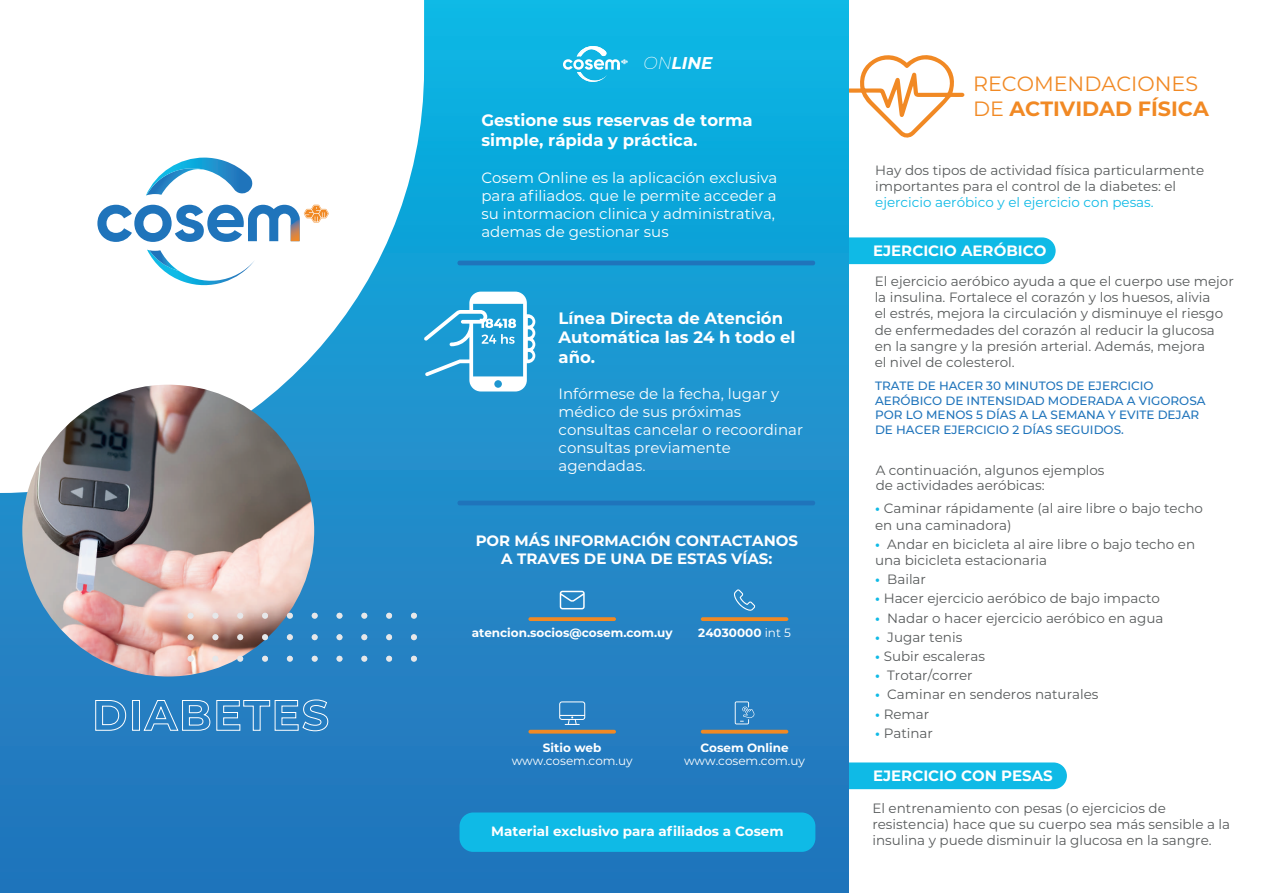
<style>
.page{position:relative;width:1276px;height:893px;background:#fff}
.page>*{position:absolute;margin:0;border:0;box-sizing:border-box;transform-origin:0 0}
.t1{font:20.7px/24.8px "Montserrat";color:#f18924}
.t2{font:italic 700 16.95px "Montserrat";color:#fff}
.t3{font:700 16.5px/19.8px "Montserrat";color:#fff}
.t4{font:15px/18px "Montserrat";color:#fff}
.t5{font:700 15px/18px "Montserrat";color:#fff;text-align:center}
.t6{font:13.5px/16.2px "Montserrat";color:#575a5b}
.t7{font:13.5px "Montserrat";color:#0fbae6}
.t8{font:700 13.5px "Montserrat";color:#fff}
.t9{font:500 12px/14.4px "Montserrat";color:#1f74bb}
.t10{font:700 12px "Montserrat";color:#fff}
.t11{font:12px "Montserrat";color:#fff}
.s1{font-weight:200}
.s2{font-weight:400}
.s3{font-weight:700}
.s4{font-weight:700;color:#0fbae6}
</style>
<div class="page">
<div style="left:827px;top:762px;width:240px;height:27px;background:#0fbae6;border-radius:13px"></div>
<div style="left:827px;top:237px;width:228px;height:27px;background:#0fbae6;border-radius:13px"></div>
<svg style="left:849px;top:55px;width:115px;height:83px"></svg>
<div style="left:0;top:0;width:849px;height:893px;background:linear-gradient(to bottom,#0bb6e4,#2970b8)"></div>
<svg style="left:0;top:0;width:424px;height:493px"></svg>
<svg style="left:147px;top:250px;width:108px;height:41px"></svg>
<svg style="left:146px;top:168px;width:106px;height:28px"></svg>
<svg style="left:97px;top:205px;width:232px;height:37px"></svg>
<svg style="left:95px;top:700px;width:31px;height:31px"></svg>
<div style="left:132px;top:700px;width:8px;height:31px;border:1px solid #fff"></div>
<svg style="left:143px;top:699px;width:185px;height:32px;background:#4791ca"></svg>
<img style="left:22px;top:385px;width:292px;height:291px;border-radius:146px">
<svg style="left:386px;top:656px;width:6px;height:6px"></svg>
<svg style="left:411px;top:656px;width:6px;height:6px"></svg>
<svg style="left:361px;top:656px;width:6px;height:6px"></svg>
<svg style="left:287px;top:656px;width:6px;height:6px"></svg>
<svg style="left:312px;top:656px;width:6px;height:6px"></svg>
<svg style="left:262px;top:656px;width:6px;height:6px"></svg>
<svg style="left:212px;top:656px;width:6px;height:6px"></svg>
<svg style="left:237px;top:656px;width:6px;height:6px"></svg>
<svg style="left:188px;top:656px;width:5px;height:6px"></svg>
<svg style="left:336px;top:656px;width:6px;height:6px"></svg>
<svg style="left:386px;top:634px;width:6px;height:6px"></svg>
<svg style="left:411px;top:634px;width:6px;height:6px"></svg>
<svg style="left:361px;top:634px;width:6px;height:6px"></svg>
<svg style="left:287px;top:634px;width:6px;height:6px"></svg>
<svg style="left:312px;top:634px;width:6px;height:6px"></svg>
<svg style="left:262px;top:634px;width:6px;height:6px"></svg>
<svg style="left:212px;top:634px;width:6px;height:6px"></svg>
<svg style="left:237px;top:634px;width:6px;height:6px"></svg>
<svg style="left:188px;top:634px;width:5px;height:6px"></svg>
<svg style="left:336px;top:634px;width:6px;height:6px"></svg>
<svg style="left:386px;top:613px;width:6px;height:6px"></svg>
<svg style="left:411px;top:613px;width:6px;height:6px"></svg>
<svg style="left:361px;top:613px;width:6px;height:6px"></svg>
<svg style="left:287px;top:613px;width:6px;height:6px"></svg>
<svg style="left:312px;top:613px;width:6px;height:6px"></svg>
<svg style="left:262px;top:613px;width:6px;height:6px"></svg>
<svg style="left:212px;top:613px;width:6px;height:6px"></svg>
<svg style="left:237px;top:613px;width:6px;height:6px"></svg>
<svg style="left:188px;top:613px;width:5px;height:6px"></svg>
<svg style="left:336px;top:613px;width:6px;height:6px"></svg>
<svg style="left:563px;top:46px;width:65px;height:37px;background:#44c3e8"></svg>
<svg style="left:457px;top:261px;width:359px;height:4px"></svg>
<svg style="left:424px;top:292px;width:111px;height:99px"></svg>
<svg style="left:457px;top:501px;width:359px;height:4px"></svg>
<svg style="left:735px;top:701px;width:19px;height:23px"></svg>
<svg style="left:701px;top:730px;width:87px;height:4px"></svg>
<svg style="left:528px;top:730px;width:88px;height:4px"></svg>
<svg style="left:701px;top:617px;width:87px;height:4px"></svg>
<svg style="left:528px;top:617px;width:88px;height:4px"></svg>
<svg style="left:560px;top:591px;width:24px;height:18px"></svg>
<svg style="left:559px;top:701px;width:26px;height:24px"></svg>
<svg style="left:734px;top:589px;width:21px;height:22px"></svg>
<div style="left:459px;top:812px;width:356px;height:40px;background:#0fbae6;border-radius:14px"></div>
<p class="t2" style="left:643px;top:51px;width:71px"><span class="s1">ON</span>LINE</p>
<p class="t3" style="left:481px;top:109px;width:273px">Gestione sus reservas de torma simple, rápida y práctica.</p>
<p class="t4" style="left:481px;top:169px;width:297px">Cosem Online es la aplicación exclusiva para afiliados. que le permite acceder a su intormacion clinica y administrativa, ademas de gestionar sus</p>
<p class="t3" style="left:558px;top:307px;width:238px">Línea Directa de Atención<br>Automática las 24 h todo el año.</p>
<p class="t4" style="left:558px;top:384px;width:246px">Infórmese de la fecha, lugar y médico de sus próximas consultas cancelar o recoordinar consultas previamente agendadas.</p>
<p class="t5" style="left:476px;top:530px;width:324px">POR MÁS INFORMACIÓN CONTACTANOS<br>A TRAVES DE UNA DE ESTAS VÍAS:</p>
<p class="t10" style="left:472px;top:624px;width:202px">atencion.socios@cosem.com.uy</p>
<p class="t10" style="left:698px;top:624px;width:94px">24030000 <span class="s2">int 5</span></p>
<p class="t10" style="left:543px;top:739px;width:60px">Sitio web</p>
<p class="t10" style="left:700px;top:739px;width:90px">Cosem Online</p>
<p class="t11" style="left:512px;top:752px;width:122px">www.cosem.com.uy</p>
<p class="t11" style="left:684px;top:752px;width:122px">www.cosem.com.uy</p>
<p class="t8" style="left:491px;top:822px;width:294px">Material exclusivo para afiliados a Cosem</p>
<h1 class="t1" style="left:973px;top:71px;width:237px">RECOMENDACIONES<br>DE <span class="s3">ACTIVIDAD FÍSICA</span></h1>
<p class="t6" style="left:875px;top:161px;width:330px">Hay dos tipos de actividad física particularmente importantes para el control de la diabetes: el</p>
<p class="t7" style="left:875px;top:193px;width:280px">ejercicio aeróbico y el ejercicio con pesas.</p>
<p class="t5" style="left:873px;top:241px;width:175px">EJERCICIO AERÓBICO</p>
<p class="t6" style="left:874px;top:273px;width:361px">El ejercicio aeróbico ayuda a que el cuerpo use mejor la insulina. Fortalece el corazón y los huesos, alivia<br>el estrés, mejora la circulación y disminuye el riesgo de enfermedades del corazón al reducir la glucosa en la sangre y la presión arterial. Además, mejora<br>el nivel de colesterol.</p>
<p class="t9" style="left:875px;top:378px;width:332px">TRATE DE HACER 30 MINUTOS DE EJERCICIO AERÓBICO DE INTENSIDAD MODERADA A VIGOROSA POR LO MENOS 5 DÍAS A LA SEMANA Y EVITE DEJAR DE HACER EJERCICIO 2 DÍAS SEGUIDOS.</p>
<p class="t6" style="left:875px;top:462px;width:230px;line-height:14.9px">A continuación, algunos ejemplos de actividades aeróbicas:</p>
<p class="t6" style="left:875px;top:500px;width:329px"><span class="s4">•</span> Caminar rápidamente (al aire libre o bajo techo en una caminadora)</p>
<p class="t6" style="left:875px;top:535px;width:322px"><span class="s4">•</span> Andar en bicicleta al aire libre o bajo techo en una bicicleta estacionaria</p>
<p class="t6" style="left:875px;top:571px;width:52px"><span class="s4">•</span> Bailar</p>
<p class="t6" style="left:875px;top:590px;width:286px"><span class="s4">•</span> Hacer ejercicio aeróbico de bajo impacto</p>
<p class="t6" style="left:875px;top:609px;width:290px"><span class="s4">•</span> Nadar o hacer ejercicio aeróbico en agua</p>
<p class="t6" style="left:875px;top:628px;width:89px"><span class="s4">•</span> Jugar tenis</p>
<p class="t6" style="left:875px;top:648px;width:111px"><span class="s4">•</span> Subir escaleras</p>
<p class="t6" style="left:875px;top:667px;width:99px"><span class="s4">•</span> Trotar/correr</p>
<p class="t6" style="left:875px;top:686px;width:225px"><span class="s4">•</span> Caminar en senderos naturales</p>
<p class="t6" style="left:875px;top:705px;width:56px"><span class="s4">•</span> Remar</p>
<p class="t6" style="left:875px;top:724px;width:59px"><span class="s4">•</span> Patinar</p>
<p class="t5" style="left:873px;top:766px;width:181px">EJERCICIO CON PESAS</p>
<p class="t6" style="left:872px;top:800px;width:359px">El entrenamiento con pesas (o ejercicios de resistencia) hace que su cuerpo sea más sensible a la insulina y puede disminuir la glucosa en la sangre.</p>
</div>
